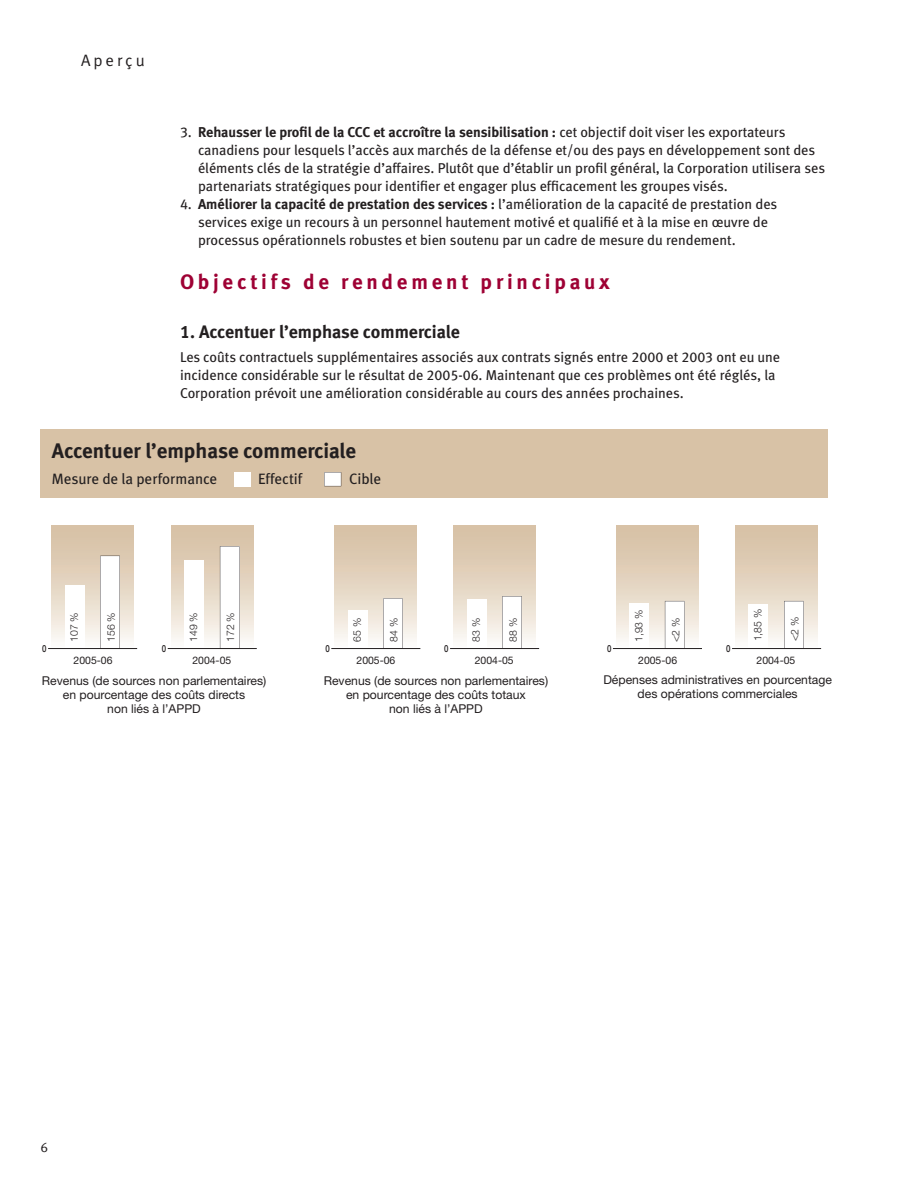
<style>
.page{position:relative;width:918px;height:1188px;background:#fff}
.page>*{position:absolute;margin:0;border:0;box-sizing:border-box;transform-origin:0 0}
.t1{font:21px "Meta Bold LF";letter-spacing:.18em;color:#9e0134}
.t2{font:700 21px "Meta";color:#231f20}
.t3{font:18px "Meta Bold LF";letter-spacing:-.005em;color:#231f20}
.t4{font:16.5px "Meta Normal LF";letter-spacing:.18em;color:#231f20}
.t5{font:15px "Meta";color:#231f20}
.t6{font:14.25px/18px "Meta Book LF";color:#231f20}
.t7{font:14.25px "Meta Bold LF";color:#231f20}
.t8{font:12.15px/14px "Helvetica Neue";color:#231f20;text-align:center}
.t9{font:300 10.5px "Helvetica Neue";color:#231f20}
.t10{font:10.5px "Helvetica Neue";color:#231f20}
.t11{font:500 9.75px "Helvetica Neue";color:#231f20;scale:.81 1}
.s1{font-family:"Meta Book LF"}
.s2{font-family:"Meta Bold LF"}
</style>
<div class="page">
<svg style="left:171px;top:526px;width:82px;height:122px"></svg>
<svg style="left:220px;top:546px;width:19px;height:102px"></svg>
<div style="left:184px;top:560px;width:20px;height:89px;background:#fff"></div>
<div style="left:40px;top:429px;width:788px;height:69px;background:#d8c2a6"></div>
<div style="left:52px;top:526px;width:82px;height:123px;background:linear-gradient(to bottom,#d3bb9d,#fcfaf7)"></div>
<svg style="left:100px;top:556px;width:20px;height:92px"></svg>
<div style="left:65px;top:585px;width:19px;height:64px;background:#fff"></div>
<div style="left:335px;top:526px;width:82px;height:122px;background:linear-gradient(to bottom,#d3bb9d,#fbf8f5)"></div>
<svg style="left:383px;top:598px;width:20px;height:50px"></svg>
<div style="left:348px;top:610px;width:19px;height:38px;background:#fff"></div>
<div style="left:616px;top:526px;width:83px;height:123px;background:linear-gradient(to bottom,#d5bd9e,#f6f4f0)"></div>
<div style="left:234px;top:472px;width:17px;height:14px;background:#fff"></div>
<svg style="left:324px;top:472px;width:17px;height:14px"></svg>
<svg style="left:665px;top:601px;width:19px;height:47px"></svg>
<div style="left:629px;top:603px;width:20px;height:46px;background:#fff"></div>
<hr style="left:168px;top:648px;width:89px;height:1px;background:#231f20">
<hr style="left:48px;top:648px;width:89px;height:1px;background:#231f20">
<div style="left:454px;top:526px;width:82px;height:122px;background:linear-gradient(to bottom,#d3bb9d,#fbf9f5)"></div>
<svg style="left:502px;top:596px;width:20px;height:52px"></svg>
<div style="left:467px;top:599px;width:19px;height:49px;background:#fff"></div>
<hr style="left:450px;top:648px;width:89px;height:1px;background:#231f20">
<hr style="left:331px;top:648px;width:89px;height:1px;background:#231f20">
<div style="left:735px;top:526px;width:83px;height:123px;background:linear-gradient(to bottom,#d3bb9d,#fbf9f5)"></div>
<svg style="left:784px;top:601px;width:20px;height:47px"></svg>
<div style="left:749px;top:605px;width:19px;height:44px;background:#fff"></div>
<hr style="left:732px;top:648px;width:89px;height:1px;background:#231f20">
<hr style="left:613px;top:648px;width:89px;height:1px;background:#231f20">
<p class="t4" style="left:81px;top:50px;width:65px">Aperçu</p>
<p class="t7" style="left:180px;top:124px;width:607px"><span class="s1">3.</span> Rehausser le profil de la CCC et accroître la sensibilisation : <span class="s1">cet objectif doit viser les exportateurs</span></p>
<p class="t6" style="left:198px;top:141px;width:629px">canadiens pour lesquels l’accès aux marchés de la défense et/ou des pays en développement sont des éléments clés de la stratégie d’affaires. Plutôt que d’établir un profil général, la Corporation utilisera ses partenariats stratégiques pour identifier et engager plus efficacement les groupes visés.</p>
<p class="t6" style="left:198px;top:195px;width:581px;text-indent:-18px">4. <span class="s2">Améliorer la capacité de prestation des services :</span> l’amélioration de la capacité de prestation des services exige un recours à un personnel hautement motivé et qualifié et à la mise en œuvre de processus opérationnels robustes et bien soutenu par un cadre de mesure du rendement.</p>
<h1 class="t1" style="left:180px;top:269px;width:431px">Objectifs de rendement principaux</h1>
<p class="t3" style="left:180px;top:321px;width:281px">1. Accentuer l’emphase commerciale</p>
<p class="t6" style="left:180px;top:348px;width:602px">Les coûts contractuels supplémentaires associés aux contrats signés entre 2000 et 2003 ont eu une incidence considérable sur le résultat de 2005-06. Maintenant que ces problèmes ont été réglés, la<br>Corporation prévoit une amélioration considérable au cours des années prochaines.</p>
<h1 class="t2" style="left:52px;top:439px;width:306px">Accentuer l’emphase commerciale</h1>
<p class="t5" style="left:52px;top:470px;width:167px">Mesure de la performance</p>
<p class="t5" style="left:258px;top:470px;width:46px">Effectif</p>
<p class="t5" style="left:349px;top:470px;width:33px">Cible</p>
<p class="t9" style="left:187px;top:642px;width:31px;rotate:-90deg">149 %</p>
<p class="t9" style="left:224px;top:642px;width:31px;rotate:-90deg">172 %</p>
<p class="t8" style="left:42px;top:673px;width:226px">Revenus (de sources non parlementaires) en pourcentage des coûts directs<br>non liés à l’APPD</p>
<p class="t8" style="left:324px;top:673px;width:226px">Revenus (de sources non parlementaires) en pourcentage des coûts totaux<br>non liés à l’APPD</p>
<p class="t9" style="left:68px;top:642px;width:31px;rotate:-90deg">107 %</p>
<p class="t9" style="left:105px;top:642px;width:31px;rotate:-90deg">156 %</p>
<p class="t9" style="left:351px;top:642px;width:25px;rotate:-90deg">65 %</p>
<p class="t9" style="left:387px;top:642px;width:25px;rotate:-90deg">84 %</p>
<p class="t9" style="left:470px;top:642px;width:25px;rotate:-90deg">83 %</p>
<p class="t9" style="left:507px;top:642px;width:25px;rotate:-90deg">88 %</p>
<p class="t11" style="left:42px;top:643px;width:7px">0</p>
<p class="t11" style="left:162px;top:643px;width:7px">0</p>
<p class="t11" style="left:325px;top:643px;width:7px">0</p>
<p class="t11" style="left:444px;top:643px;width:7px">0</p>
<p class="t10" style="left:357px;top:654px;width:40px">2005-06</p>
<p class="t10" style="left:475px;top:654px;width:40px">2004-05</p>
<p class="t10" style="left:74px;top:654px;width:40px">2005-06</p>
<p class="t10" style="left:192px;top:654px;width:40px">2004-05</p>
<p class="t9" style="left:632px;top:642px;width:34px;rotate:-90deg">1,93 %</p>
<p class="t9" style="left:669px;top:642px;width:26px;rotate:-90deg">&lt;2 %</p>
<p class="t11" style="left:607px;top:643px;width:7px">0</p>
<p class="t11" style="left:726px;top:643px;width:7px">0</p>
<p class="t10" style="left:638px;top:654px;width:40px">2005-06</p>
<p class="t9" style="left:751px;top:641px;width:34px;rotate:-90deg">1,85 %</p>
<p class="t9" style="left:788px;top:641px;width:26px;rotate:-90deg">&lt;2 %</p>
<p class="t10" style="left:757px;top:654px;width:40px">2004-05</p>
<p class="t8" style="left:603px;top:673px;width:230px">Dépenses administratives en pourcentage des opérations commerciales</p>
</div>
